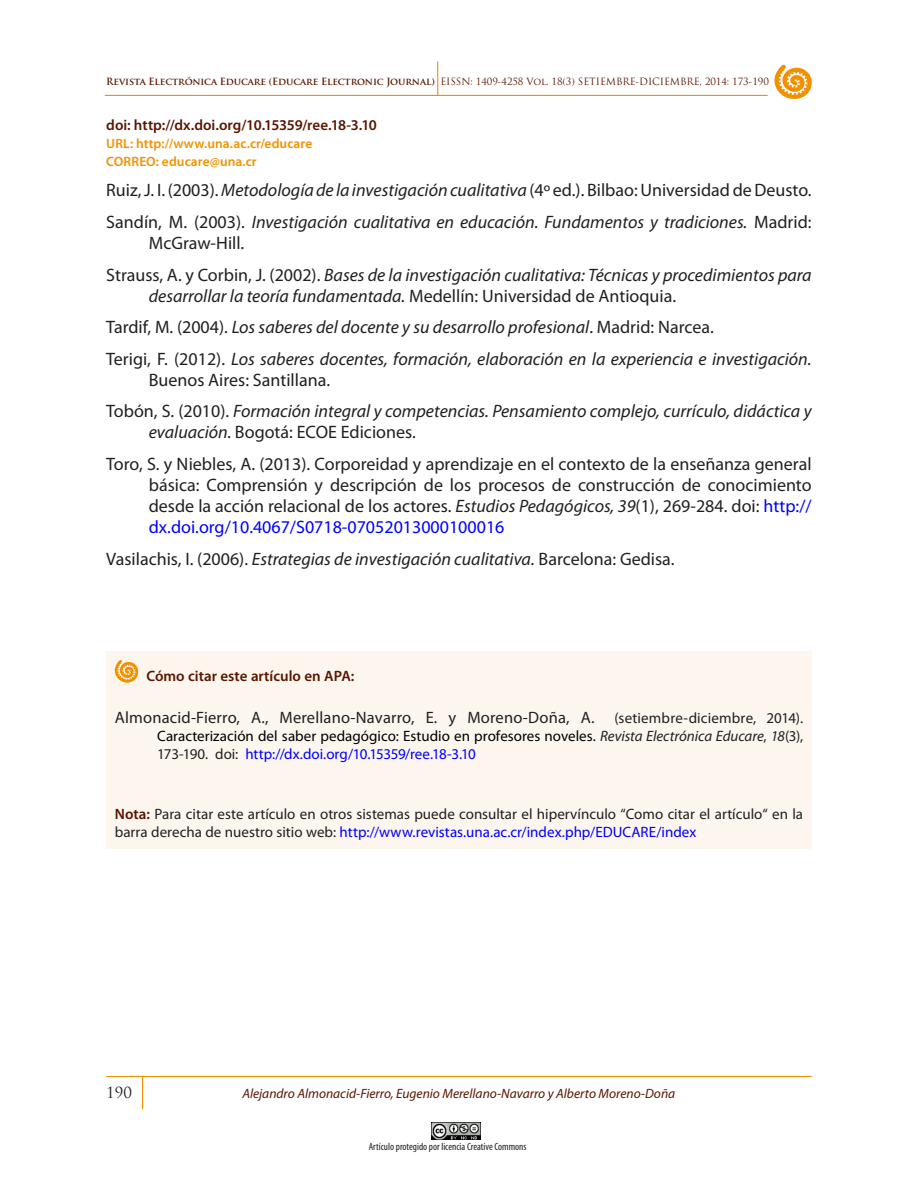
<style>
.page{position:relative;width:918px;height:1188px;background:#fff}
.page>*{position:absolute;margin:0;border:0;box-sizing:border-box;transform-origin:0 0}
.t1{font:italic 18px/21px "Myriad Pro";color:#231f20}
.t2{font:18px/21px "Myriad Pro";color:#231f20;text-align:justify}
._1-TITULO_PRINCIPAL{font:16.5px "Myriad Pro";letter-spacing:.01em;color:#231f20}
._1-TITULO_PRINCIPAL-2{font:15px/18px "Myriad Pro";color:#231f20}
._1-TITULO_PRINCIPAL-3{font:15px/18px "Myriad Pro";color:#000;text-align:justify}
._1-TITULO_PRINCIPAL-4{font:600 15px "Myriad Pro";color:#591600}
.t3{font:15px "Trajan Pro";color:#231f20}
.t4{font:italic 13.5px "Myriad Pro";color:#591600}
.t5{font:600 13.5px/18px "Myriad Pro";letter-spacing:.005em;color:#f29100}
.t6{font:condensed 10.5px "Myriad Pro";color:#231f20}
.t7{font:9.75px "Trajan Pro";letter-spacing:-.01em;color:#591600}
.s1{font-weight:700}
.s2{font-style:italic}
.s3{font-style:normal}
.s4{color:#00f}
.s5{color:#231f20}
.s6{font-style:italic;color:#231f20}
.s7{font-weight:600;color:#591600}
</style>
<div class="page">
<hr style="left:106px;top:1076px;width:706px;height:1px;background:#f29100">
<hr style="left:142px;top:1076px;width:1px;height:33px;background:#f29100">
<hr style="left:105px;top:95px;width:663px;height:1px;background:#f29100">
<hr style="left:437px;top:62px;width:1px;height:34px;background:#f29100">
<svg style="left:106px;top:64px;width:706px;height:35px"></svg>
<img style="left:431px;top:1123px;width:49px;height:16px">
<div style="left:106px;top:651px;width:706px;height:198px;background:#fcf6ef"></div>
<svg style="left:115px;top:660px;width:24px;height:23px"></svg>
<p class="t7" style="left:106px;top:76px;width:664px"><span class="s1">Revista Electrónica Educare (Educare Electronic Journal)</span> EISSN: 1409-4258 Vol. 18(3) SETIEMBRE-DICIEMBRE, 2014: 173-190</p>
<p class="_1-TITULO_PRINCIPAL-4" style="left:106px;top:115px;width:272px">doi: http://dx.doi.org/10.15359/ree.18-3.10</p>
<p class="t5" style="left:106px;top:134px;width:208px">URL: http://www.una.ac.cr/educare<br>CORREO: educare@una.cr</p>
<p class="t2" style="left:106px;top:180px;width:707px">Ruiz, J. I. (2003). <span class="s2">Metodología de la investigación cualitativa</span> (4º ed.). Bilbao: Universidad de Deusto.</p>
<p class="t1" style="left:149px;top:211px;width:664px;text-indent:-43px"><span class="s3">Sandín, M. (2003).</span> Investigación cualitativa en educación. Fundamentos y tradiciones. <span class="s3">Madrid:<br>McGraw-Hill.</span></p>
<p class="t1" style="left:149px;top:264px;width:664px;text-indent:-43px"><span class="s3">Strauss, A. y Corbin, J. (2002).</span> Bases de la investigación cualitativa: Técnicas y procedimientos para desarrollar la teoría fundamentada. <span class="s3">Medellín: Universidad de Antioquia.</span></p>
<p class="t1" style="left:106px;top:316px;width:609px"><span class="s3">Tardif, M. (2004).</span> Los saberes del docente y su desarrollo profesional<span class="s3">. Madrid: Narcea.</span></p>
<p class="t1" style="left:149px;top:348px;width:664px;text-indent:-43px"><span class="s3">Terigi, F. (2012).</span> Los saberes docentes, formación, elaboración en la experiencia e investigación.<br><span class="s3">Buenos Aires: Santillana.</span></p>
<p class="t1" style="left:149px;top:401px;width:664px;text-indent:-43px"><span class="s3">Tobón, S. (2010).</span> Formación integral y competencias. Pensamiento complejo, currículo, didáctica y evaluación. <span class="s3">Bogotá: ECOE Ediciones.</span></p>
<p class="t2" style="left:149px;top:453px;width:664px;text-indent:-43px">Toro, S. y Niebles, A. (2013). Corporeidad y aprendizaje en el contexto de la enseñanza general básica: Comprensión y descripción de los procesos de construcción de conocimiento desde la acción relacional de los actores. <span class="s2">Estudios Pedagógicos, 39</span>(1), 269-284. doi: <span class="s4">http:// dx.doi.org/10.4067/S0718-07052013000100016</span></p>
<p class="t1" style="left:106px;top:548px;width:570px"><span class="s3">Vasilachis, I. (2006).</span> Estrategias de investigación cualitativa. <span class="s3">Barcelona: Gedisa.</span></p>
<p class="_1-TITULO_PRINCIPAL-4" style="left:146px;top:666px;width:210px">Cómo citar este artículo en APA:</p>
<p class="_1-TITULO_PRINCIPAL" style="left:115px;top:707px;width:481px">Almonacid-Fierro, A., Merellano-Navarro, E. y Moreno-Doña, A.</p>
<p class="_1-TITULO_PRINCIPAL-3" style="left:157px;top:709px;width:647px;text-indent:457px"><span class="s5">(setiembre-diciembre, 2014).<br></span>Caracterización del saber pedagógico: Estudio en profesores noveles. <span class="s6">Revista Electrónica Educare</span><span class="s5">,</span> <span class="s6">18</span><span class="s5">(3), 173-190. doi:</span> <span class="s4">http://dx.doi.org/10.15359/ree.18-3.10</span></p>
<p class="_1-TITULO_PRINCIPAL-2" style="left:115px;top:805px;width:690px"><span class="s7">Nota:</span> Para citar este artículo en otros sistemas puede consultar el hipervínculo “Como citar el artículo“ en la barra derecha de nuestro sitio web: <span class="s4">http://www.revistas.una.ac.cr/index.php/EDUCARE/index</span></p>
<p class="t3" style="left:106px;top:1083px;width:27px">190</p>
<p class="t4" style="left:242px;top:1085px;width:434px">Alejandro Almonacid-Fierro, Eugenio Merellano-Navarro y Alberto Moreno-Doña</p>
<p class="t6" style="left:369px;top:1140px;width:159px">Artículo protegido por licencia Creative Commons</p>
</div>
